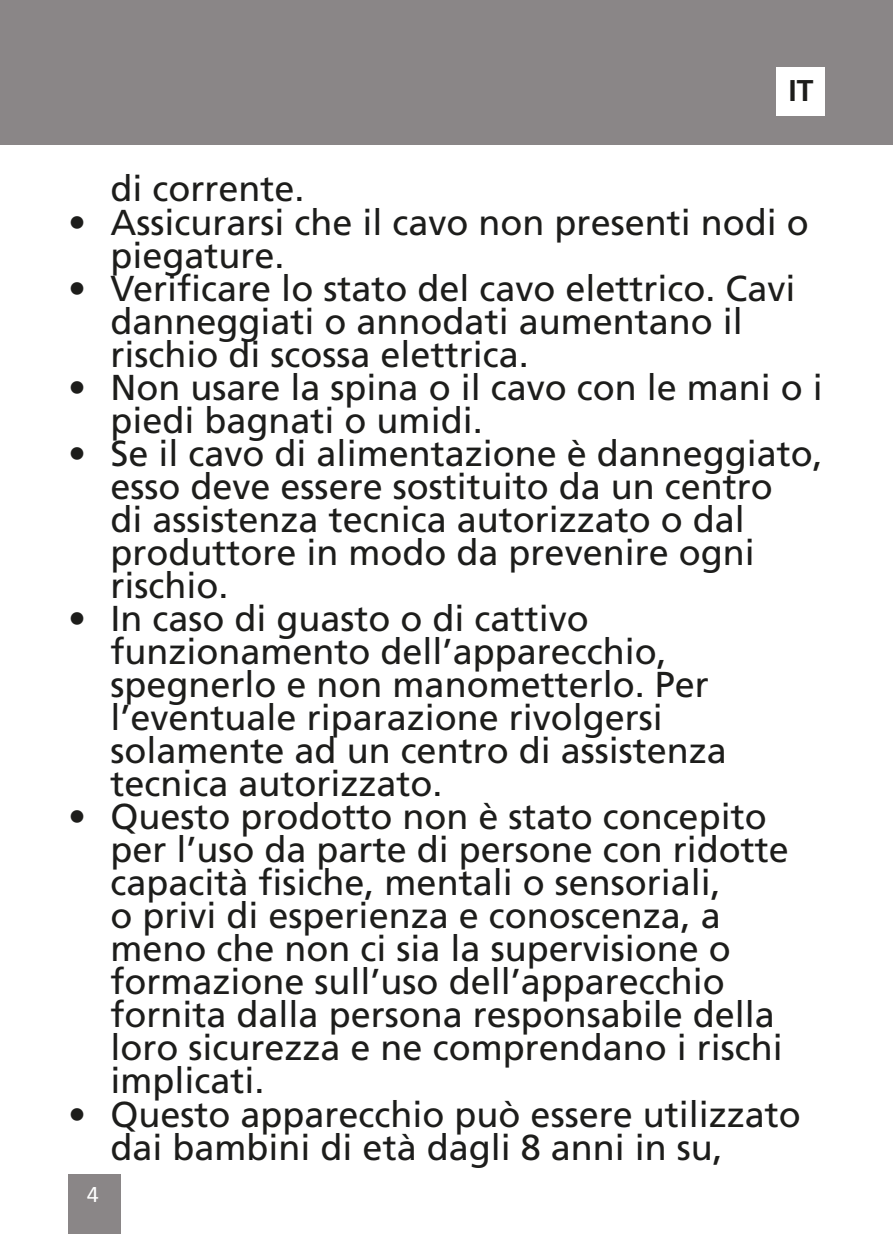
<style>
.page{position:relative;width:893px;height:1234px;background:#fff}
.page>*{position:absolute;margin:0;border:0;box-sizing:border-box;transform-origin:0 0}
.t1{font:36px/33px "Frutiger LT Std";color:#1d1d1b}
.t2{font:700 30px "Frutiger";color:#1d1d1b}
.t3{font:24px "Calibri";color:#fff}
</style>
<div class="page">
<div style="left:68px;top:1174px;width:52px;height:59px;background:#8a8687"></div>
<div style="left:0;top:0;width:893px;height:145px;background:#8a8687"></div>
<div style="left:777px;top:68px;width:48px;height:48px;background:#fff"></div>
<p class="t2" style="left:788px;top:73px;width:27px">IT</p>
<p class="t1" style="left:111px;top:173px;width:196px">di corrente.</p>
<p class="t1" style="left:111px;top:206px;width:700px;text-indent:-43px">• Assicurarsi che il cavo non presenti nodi o piegature.</p>
<p class="t1" style="left:111px;top:272px;width:686px;text-indent:-43px">• Verificare lo stato del cavo elettrico. Cavi danneggiati o annodati aumentano il rischio di scossa elettrica.</p>
<p class="t1" style="left:111px;top:371px;width:714px;text-indent:-43px">• Non usare la spina o il cavo con le mani o i piedi bagnati o umidi.</p>
<p class="t1" style="left:111px;top:437px;width:714px;text-indent:-43px">• Se il cavo di alimentazione è danneggiato, esso deve essere sostituito da un centro<br>di assistenza tecnica autorizzato o dal produttore in modo da prevenire ogni rischio.</p>
<p class="t1" style="left:111px;top:602px;width:618px;text-indent:-43px">• In caso di guasto o di cattivo funzionamento dell’apparecchio, spegnerlo e non manometterlo. Per l’eventuale riparazione rivolgersi solamente ad un centro di assistenza tecnica autorizzato.</p>
<p class="t1" style="left:111px;top:800px;width:680px;text-indent:-43px">• Questo prodotto non è stato concepito per l’uso da parte di persone con ridotte capacità fisiche, mentali o sensoriali,<br>o privi di esperienza e conoscenza, a meno che non ci sia la supervisione o formazione sull’uso dell’apparecchio fornita dalla persona responsabile della loro sicurezza e ne comprendano i rischi implicati.</p>
<p class="t1" style="left:111px;top:1097px;width:692px;text-indent:-43px">• Questo apparecchio può essere utilizzato dai bambini di età dagli 8 anni in su,</p>
<p class="t3" style="left:87px;top:1178px;width:14px">4</p>
</div>
